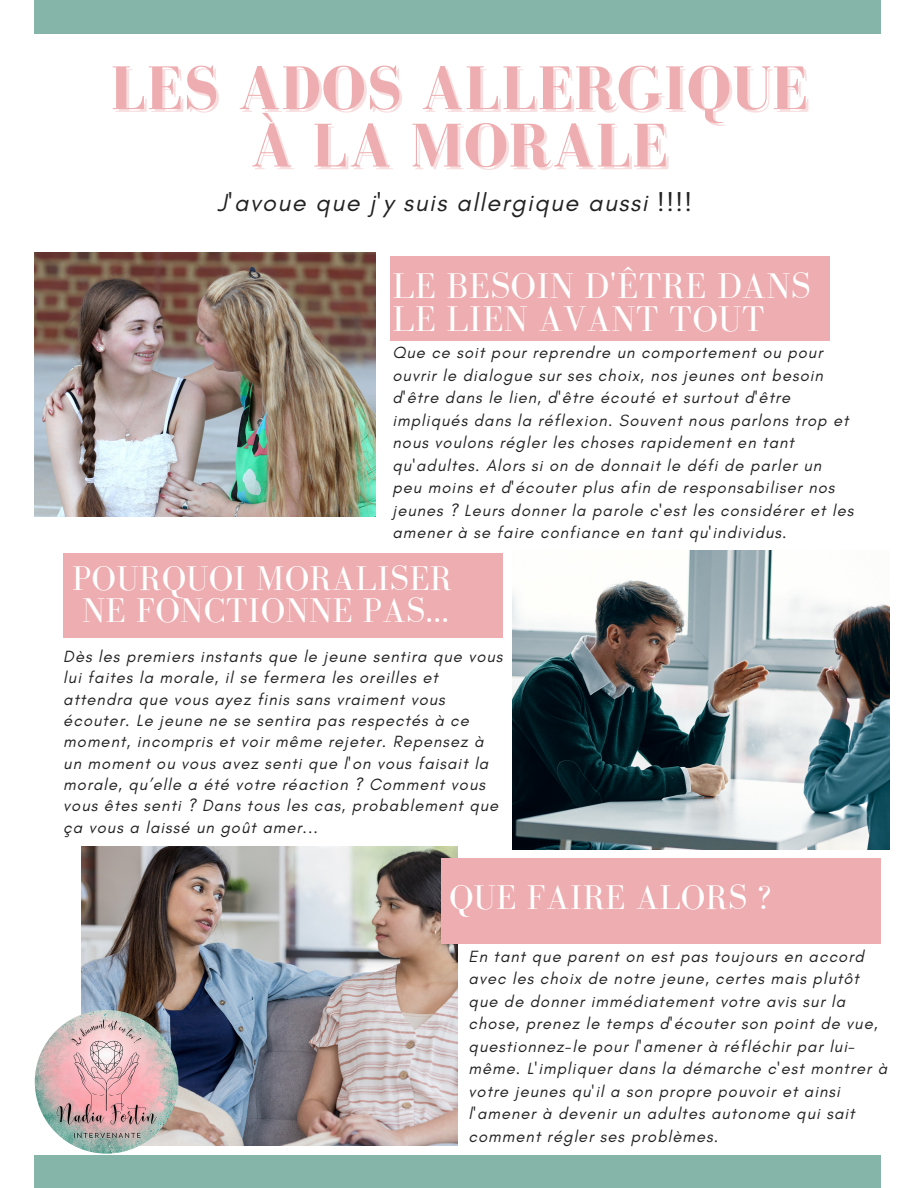
<style>
.page{position:relative;width:918px;height:1188px;background:#fff}
.page>*{position:absolute;margin:0;border:0;box-sizing:border-box;transform-origin:0 0}
.t1{font:700 63.3px/57.3px "Bodoni FLF";letter-spacing:.01em;color:#eeadb0;text-align:center}
.t2{font:36.75px/32.7px "Bodoni FLF";letter-spacing:.01em;color:#fff}
.t3{font:35.25px/31.5px "Bodoni FLF";letter-spacing:.01em;color:#fff}
.t4{font:italic 25.2px "Glacial Indifference";letter-spacing:.06em;color:#222}
.t5{font:italic 16.5px/22.5px "Glacial Indifference";letter-spacing:.06em;color:#222}
</style>
<div class="page">
<div style="left:35px;top:1156px;width:846px;height:32px;background:#85b5a8"></div>
<div style="left:35px;top:0;width:846px;height:34px;background:#85b5a8"></div>
<img style="left:35px;top:252px;width:341px;height:265px">
<img style="left:81px;top:846px;width:377px;height:299px">
<div style="left:390px;top:256px;width:440px;height:84px;background:#eeadb0"></div>
<div style="left:63px;top:554px;width:440px;height:84px;background:#eeadb0"></div>
<div style="left:441px;top:859px;width:440px;height:84px;background:#eeadb0"></div>
<img style="left:35px;top:1010px;width:143px;height:144px;border-radius:50%">
<img style="left:513px;top:550px;width:376px;height:300px">
<p class="t1" style="left:110px;top:59px;width:699px">LES ADOS ALLERGIQUE<br>À LA MORALE</p>
<p class="t4" style="left:218px;top:187px;width:476px">J'avoue que j'y suis allergique aussi !!!!</p>
<p class="t2" style="left:392px;top:269px;width:420px">LE BESOIN D'ÊTRE DANS<br>LE LIEN AVANT TOUT</p>
<p class="t5" style="left:392px;top:341px;width:462px">Que ce soit pour reprendre un comportement ou pour ouvrir le dialogue sur ses choix, nos jeunes ont besoin d'être dans le lien, d'être écouté et surtout d'être impliqués dans la réflexion. Souvent nous parlons trop et nous voulons régler les choses rapidement en tant qu'adultes. Alors si on de donnait le défi de parler un peu moins et d'écouter plus afin de responsabiliser nos jeunes ? Leurs donner la parole c'est les considérer et les amener à se faire confiance en tant qu'individus.</p>
<p class="t3" style="left:72px;top:563px;width:381px">POURQUOI MORALISER<br>NE FONCTIONNE PAS...</p>
<p class="t5" style="left:63px;top:645px;width:441px;line-height:21.3px">Dès les premiers instants que le jeune sentira que vous lui faites la morale, il se fermera les oreilles et attendra que vous ayez finis sans vraiment vous écouter. Le jeune ne se sentira pas respectés à ce moment, incompris et voir même rejeter. Repensez à un moment ou vous avez senti que l'on vous faisait la morale, qu’elle a été votre réaction ? Comment vous vous êtes senti ? Dans tous les cas, probablement que ça vous a laissé un goût amer...</p>
<p class="t3" style="left:449px;top:881px;width:324px">QUE FAIRE ALORS ?</p>
<p class="t5" style="left:469px;top:945px;width:420px">En tant que parent on est pas toujours en accord avec les choix de notre jeune, certes mais plutôt que de donner immédiatement votre avis sur la chose, prenez le temps d'écouter son point de vue, questionnez-le pour l'amener à réfléchir par lui&shy;même. L'impliquer dans la démarche c'est montrer à votre jeunes qu'il a son propre pouvoir et ainsi l'amener à devenir un adultes autonome qui sait comment régler ses problèmes.</p>
</div>
